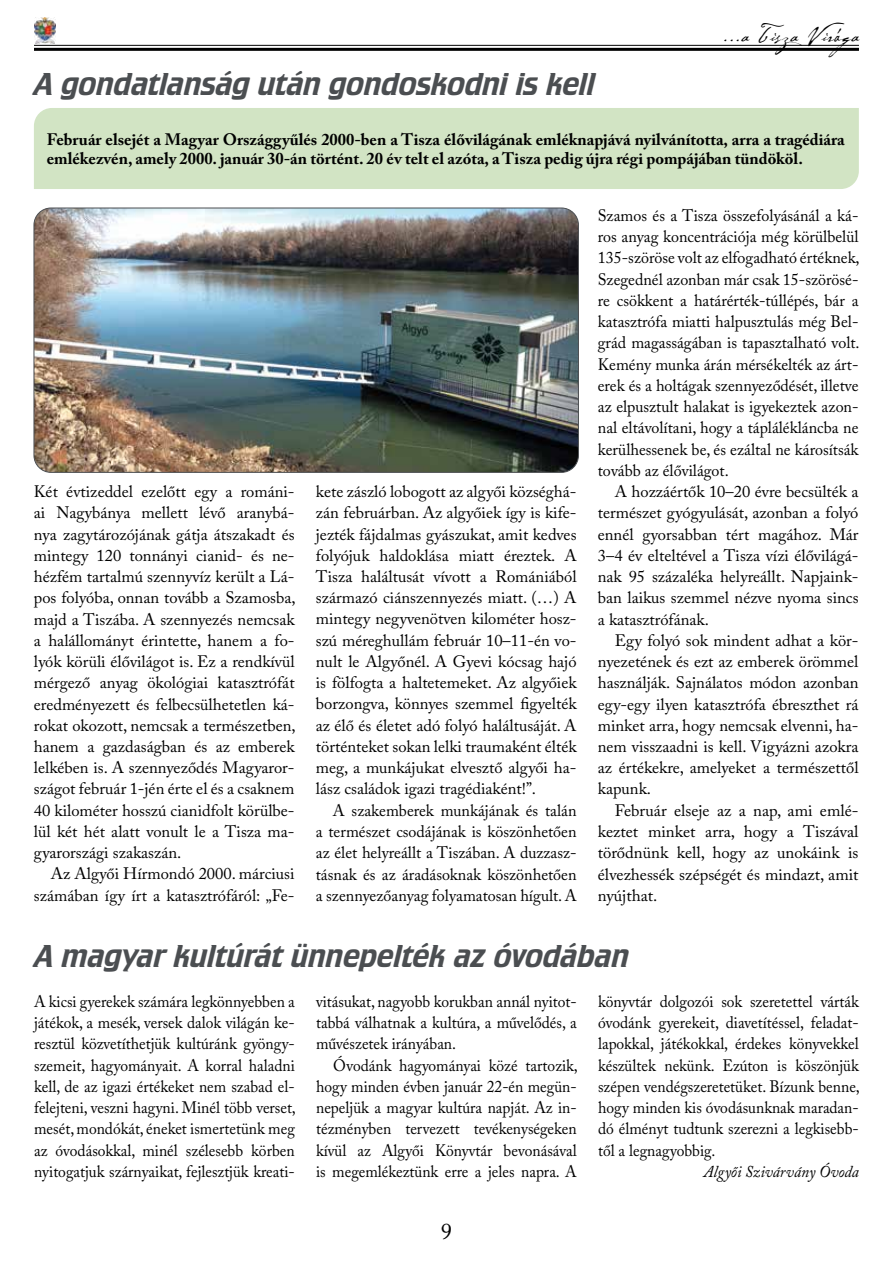
<style>
.page{position:relative;width:893px;height:1263px;background:#fff}
.page>*{position:absolute;margin:0;border:0;box-sizing:border-box;transform-origin:0 0}
.t1{font:33px "Crillee TOT";color:#4b4e51}
.t2{font:24px "Cezanne";letter-spacing:.04em;color:#000}
.t3{font:22.5px "Adobe Caslon Pro";color:#000}
.t4{font:16.5px/21.3px "Adobe Caslon Pro";color:#000;text-align:justify}
.t5{font:16.5px/21.3px "Adobe Caslon Pro";color:#000;text-align:justify;scale:.94 1}
.t6{font:700 16.5px/19.8px "Adobe Caslon Pro";color:#000}
.t7{font:italic 16.5px "Adobe Caslon Pro";color:#000;scale:.94 1}
</style>
<div class="page">
<hr style="left:34px;top:45px;width:825px;height:1px;background:#000">
<hr style="left:34px;top:48px;width:825px;height:3px;background:#000">
<img style="left:34px;top:17px;width:21px;height:26px">
<div style="left:34px;top:108px;width:825px;height:81px;background:#d2e4c4"></div>
<img style="left:34px;top:208px;width:544px;height:264px">
<div style="left:34px;top:208px;width:545px;height:265px;border:1px solid #4b4e51;border-radius:17px"></div>
<h1 class="t1" style="left:34px;top:65px;width:563px">A gondatlanság után gondoskodni is kell</h1>
<h2 class="t2" style="left:723px;top:19px;width:143px">...a Tisza Virága</h2>
<p class="t6" style="left:47px;top:129px;width:800px">Február elsejét a Magyar Országgyűlés 2000-ben a Tisza élővilágának emléknapjává nyilvánította, arra a tragédiára emlékezvén, amely 2000. január 30-án történt. 20 év telt el azóta, a Tisza pedig újra régi pompájában tündököl.</p>
<p class="t4" style="left:34px;top:481px;width:263px">Két évtizeddel ezelőtt egy a románi&shy;ai Nagybánya mellett lévő aranybá&shy;nya zagytározójának gátja átszakadt és mintegy 120 tonnányi cianid- és ne&shy;hézfém tartalmú szennyvíz került a Lá&shy;pos folyóba, onnan tovább a Szamosba, majd a Tiszába. A szennyezés nemcsak a halállományt érintette, hanem a fo&shy;lyók körüli élővilágot is. Ez a rendkívül mérgező anyag ökológiai katasztrófát eredményezett és felbecsülhetetlen ká&shy;rokat okozott, nemcsak a természetben, hanem a gazdaságban és az emberek lelkében is. A szennyeződés Magyaror&shy;szágot február 1-jén érte el és a csaknem 40 kilométer hosszú cianidfolt körülbe&shy;lül két hét alatt vonult le a Tisza ma&shy;gyarországi szakaszán.</p>
<p class="t4" style="left:34px;top:863px;width:262px;text-align:right">Az Algyői Hírmondó 2000. márciusi számában így írt a katasztrófáról: „Fe-</p>
<p class="t4" style="left:316px;top:481px;width:262px">kete zászló lobogott az algyői községhá&shy;zán februárban. Az algyőiek így is kife&shy;jezték fájdalmas gyászukat, amit kedves folyójuk haldoklása miatt éreztek. A Tisza haláltusát vívott a Romániából származó ciánszennyezés miatt. (…) A mintegy negyvenötven kilométer hos - szú méreghullám február 10–11-én vo&shy;nult le Algyőnél. A Gyevi kócsag hajó is fölfogta a haltetemeket. Az algyőiek borzongva, könnyes szemmel figyelték az élő és életet adó folyó haláltusáját. A történteket sokan lelki traumaként élték meg, a munkájukat elvesztő algyői ha&shy;lász családok igazi tragédiaként!”.</p>
<p class="t4" style="left:316px;top:799px;width:262px;text-indent:17px">A szakemberek munkájának és talán a természet csodájának is köszönhetően az élet helyreállt a Tiszában. A duzzasz&shy;tásnak és az áradásoknak köszönhetően a szennyezőanyag folyamatosan hígult. A</p>
<p class="t4" style="left:598px;top:205px;width:263px">Szamos és a Tisza összefolyásánál a ká&shy;ros anyag koncentrációja még körülbelül 135-szöröse volt az elfogadható értéknek, Szegednél azonban már csak 15-szörösé&shy;re csökkent a határérték-túllépés, bár a katasztrófa miatti halpusztulás még Bel&shy;grád magasságában is tapasztalható volt.<br>Kemény munka árán mérsékelték az árt&shy;erek és a holtágak szennyeződését, illetve az elpusztult halakat is igyekeztek azon&shy;nal eltávolítani, hogy a táplálékláncba ne kerülhessenek be, és ezáltal ne károsítsák tovább az élővilágot.</p>
<p class="t4" style="left:598px;top:481px;width:262px;text-indent:17px">A hozzáértők 10–20 évre becsülték a természet gyógyulását, azonban a folyó ennél gyorsabban tért magához. Már 3–4 év elteltével a Tisza vízi élővilágá&shy;nak 95 százaléka helyreállt. Napjaink&shy;ban laikus szemmel nézve nyoma sincs a katasztrófának.</p>
<p class="t4" style="left:598px;top:629px;width:262px;text-indent:17px">Egy folyó sok mindent adhat a kör&shy;nyezetének és ezt az emberek örömmel használják. Sajnálatos módon azonban egy-egy ilyen katasztrófa ébreszthet rá minket arra, hogy nemcsak elvenni, ha&shy;nem visszaadni is kell. Vigyázni azokra az értékekre, amelyeket a természettől kapunk.</p>
<p class="t4" style="left:598px;top:799px;width:262px;text-indent:17px">Február elseje az a nap, ami emlé&shy;keztet minket arra, hogy a Tiszával törődnünk kell, hogy az unokáink is élvezhessék szépségét és mindazt, amit nyújthat.</p>
<h1 class="t1" style="left:34px;top:938px;width:596px">A magyar kultúrát ünnepelték az óvodában</h1>
<p class="t5" style="left:34px;top:991px;width:280px">A kicsi gyerekek számára legkönnyebben a játékok, a mesék, versek dalok világán ke&shy;resztül közvetíthetjük kultúránk gyöngy&shy;szemeit, hagyományait. A korral haladni kell, de az igazi értékeket nem szabad el&shy;felejteni, veszni hagyni. Minél több verset, mesét, mondókát, éneket ismertetünk meg az óvodásokkal, minél szélesebb körben nyitogatjuk szárnyaikat, fejlesztjük kreati-</p>
<p class="t5" style="left:316px;top:991px;width:279px">vitásukat, nagyobb korukban annál nyitot&shy;tabbá válhatnak a kultúra, a művelődés, a művészetek irányában.</p>
<p class="t5" style="left:598px;top:990px;width:280px">könyvtár dolgozói sok szeretettel várták óvodánk gyerekeit, diavetítéssel, feladat&shy;lapokkal, játékokkal, érdekes könyvekkel készültek nekünk. Ezúton is köszönjük szépen vendégszeretetüket. Bízunk benne, hogy minden kis óvodásunknak maradan&shy;dó élményt tudtunk szerezni a legkisebb&shy;től a legnagyobbig.</p>
<p class="t7" style="left:704px;top:1161px;width:166px">Algyői Szivárvány Óvoda</p>
<p class="t5" style="left:316px;top:1054px;width:280px;text-indent:17px">Óvodánk hagyományai közé tartozik, hogy minden évben január 22-én megün&shy;nepeljük a magyar kultúra napját. Az in&shy;tézményben tervezett tevékenységeken kívül az Algyői Könyvtár bevonásával is megemlékeztünk erre a jeles napra. A</p>
<h3 class="t3" style="left:441px;top:1218px;width:13px">9</h3>
</div>
